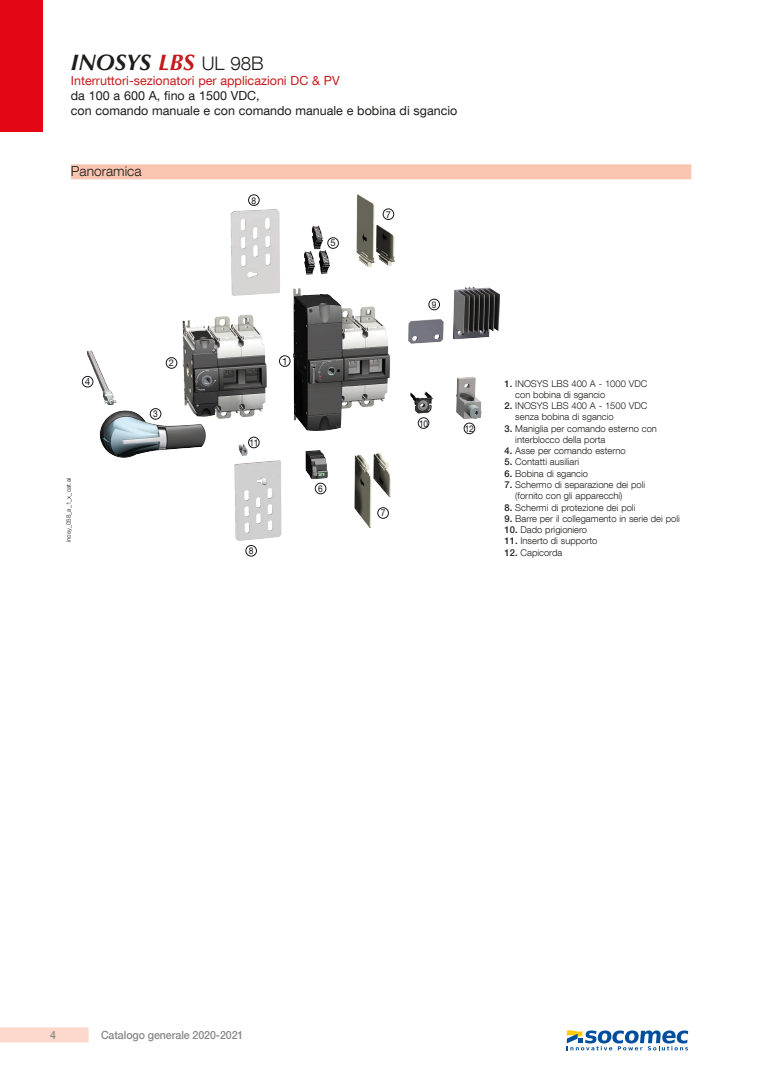
<style>
.page{position:relative;width:780px;height:1088px;background:#fff}
.page>*{position:absolute;margin:0;border:0;box-sizing:border-box;transform-origin:0 0}
.t1{font:italic 700 22.5px "Optima LT Std";color:#1d1d1b}
.t2{font:300 13.75px "Helvetica Neue LT Com";color:#1d1d1b}
.t3{font:12.5px/15px "Helvetica Neue LT Com";color:#1d1d1b}
.t4{font:12.5px "Helvetica Neue LT Com";color:#c51a1c}
.t5{font:500 11.25px "Helvetica Neue LT Com";letter-spacing:-.005em;color:#878787;scale:.94 1}
.t6{font:10px "Helvetica Neue LT Com";color:#1a171c}
.t7{font:300 9.38px/11.2px "Helvetica Neue LT Com";color:#1d1d1b}
.t8{font:9.38px "Helvetica Neue LT Com";color:#1a171c;scale:.9 1}
.t9{font:9.38px "Helvetica Neue LT Com";color:#1a171c}
.t10{font:300 6.25px "Helvetica Neue LT Com";color:#1d1d1b}
.s1{color:#c51a1c}
.s2{font-family:"Helvetica Neue LT Com";font-weight:300;font-style:normal;font-size:18.75px}
.s3{font-weight:500}
</style>
<div class="page">
<div style="left:0;top:1027px;width:89px;height:15px;background:#fcd9ca"></div>
<div style="left:0;top:0;width:43px;height:131px;background:#e30614"></div>
<img style="left:88px;top:194px;width:412px;height:347px">
<div style="left:279px;top:356px;width:11px;height:10px;background:#fff;border-radius:50%"></div>
<div style="left:279px;top:356px;width:11px;height:11px;border:1px solid #1a171c;border-radius:50%"></div>
<div style="left:82px;top:376px;width:11px;height:11px;background:#fff;border-radius:50%"></div>
<div style="left:82px;top:376px;width:11px;height:11px;border:1px solid #1a171c;border-radius:50%"></div>
<div style="left:328px;top:238px;width:10px;height:10px;background:#fff;border-radius:50%"></div>
<div style="left:327px;top:238px;width:11px;height:11px;border:1px solid #1a171c;border-radius:50%"></div>
<div style="left:166px;top:358px;width:11px;height:10px;background:#fff;border-radius:50%"></div>
<div style="left:166px;top:357px;width:11px;height:11px;border:1px solid #1a171c;border-radius:50%"></div>
<div style="left:383px;top:209px;width:11px;height:10px;background:#fff;border-radius:50%"></div>
<div style="left:383px;top:209px;width:11px;height:11px;border:1px solid #1a171c;border-radius:50%"></div>
<div style="left:248px;top:195px;width:11px;height:10px;background:#fff;border-radius:50%"></div>
<div style="left:248px;top:195px;width:11px;height:11px;border:1px solid #1a171c;border-radius:50%"></div>
<div style="left:378px;top:508px;width:10px;height:10px;background:#fff;border-radius:50%"></div>
<div style="left:377px;top:507px;width:11px;height:11px;border:1px solid #1a171c;border-radius:50%"></div>
<div style="left:429px;top:299px;width:10px;height:11px;background:#fff;border-radius:50%"></div>
<div style="left:428px;top:299px;width:11px;height:11px;border:1px solid #1a171c;border-radius:50%"></div>
<div style="left:418px;top:418px;width:11px;height:10px;background:#fff;border-radius:50%"></div>
<div style="left:418px;top:418px;width:11px;height:11px;border:1px solid #1a171c;border-radius:50%"></div>
<div style="left:150px;top:409px;width:11px;height:10px;background:#fff;border-radius:50%"></div>
<div style="left:150px;top:408px;width:11px;height:11px;border:1px solid #1a171c;border-radius:50%"></div>
<div style="left:248px;top:437px;width:11px;height:11px;background:#fff;border-radius:50%"></div>
<div style="left:248px;top:437px;width:11px;height:11px;border:1px solid #1a171c;border-radius:50%"></div>
<div style="left:464px;top:423px;width:10px;height:11px;background:#fff;border-radius:50%"></div>
<div style="left:464px;top:423px;width:11px;height:11px;border:1px solid #1a171c;border-radius:50%"></div>
<div style="left:246px;top:545px;width:11px;height:11px;border:1px solid #1a171c;border-radius:50%"></div>
<div style="left:315px;top:483px;width:11px;height:11px;background:#fff;border-radius:50%"></div>
<div style="left:315px;top:483px;width:11px;height:11px;border:1px solid #1a171c;border-radius:50%"></div>
<div style="left:71px;top:164px;width:620px;height:15px;background:#f9c5b0"></div>
<svg style="left:567px;top:1030px;width:121px;height:20px"></svg>
<h1 class="t1" style="left:71px;top:49px;width:194px">INOSYS <span class="s1">LBS</span> <span class="s2">UL 98B</span></h1>
<h3 class="t4" style="left:71px;top:72px;width:270px">Interruttori-sezionatori per applicazioni DC &amp; PV</h3>
<h3 class="t3" style="left:71px;top:87px;width:388px">da 100 a 600 A, fino a 1500 VDC,<br>con comando manuale e con comando manuale e bobina di sgancio</h3>
<h2 class="t2" style="left:71px;top:163px;width:72px">Panoramica</h2>
<p class="t8" style="left:251px;top:194px;width:7px">8</p>
<p class="t9" style="left:330px;top:237px;width:7px">5</p>
<p class="t9" style="left:386px;top:208px;width:7px">7</p>
<p class="t6" style="left:85px;top:375px;width:7px">4</p>
<p class="t10" style="left:65px;top:542px;width:66px;rotate:-90deg">inosy_058_a_1_x_cat.ai</p>
<p class="t9" style="left:169px;top:357px;width:7px">2</p>
<p class="t8" style="left:153px;top:408px;width:7px">3</p>
<p class="t6" style="left:282px;top:355px;width:7px">1</p>
<p class="t8" style="left:249px;top:437px;width:11px">11</p>
<p class="t8" style="left:249px;top:545px;width:7px">8</p>
<p class="t8" style="left:318px;top:483px;width:7px">6</p>
<p class="t8" style="left:432px;top:299px;width:7px">9</p>
<p class="t8" style="left:381px;top:507px;width:7px">7</p>
<p class="t8" style="left:419px;top:417px;width:11px">10</p>
<p class="t8" style="left:465px;top:423px;width:11px">12</p>
<p class="t7" style="left:515px;top:378px;width:134px;text-indent:-11px"><span class="s3">1.</span> INOSYS LBS 400 A - 1000 VDC con bobina di sgancio</p>
<p class="t7" style="left:515px;top:400px;width:134px;text-indent:-11px"><span class="s3">2.</span> INOSYS LBS 400 A - 1500 VDC senza bobina di sgancio</p>
<p class="t7" style="left:515px;top:423px;width:143px;text-indent:-11px"><span class="s3">3.</span> Maniglia per comando esterno con interblocco della porta</p>
<p class="t7" style="left:504px;top:445px;width:123px"><span class="s3">4.</span> Asse per comando esterno</p>
<p class="t7" style="left:504px;top:456px;width:76px"><span class="s3">5.</span> Contatti ausiliari</p>
<p class="t7" style="left:504px;top:468px;width:85px"><span class="s3">6.</span> Bobina di sgancio</p>
<p class="t7" style="left:515px;top:479px;width:131px;text-indent:-11px"><span class="s3">7.</span> Schermo di separazione dei poli (fornito con gli apparecchi)</p>
<p class="t7" style="left:504px;top:501px;width:132px"><span class="s3">8.</span> Schermi di protezione dei poli</p>
<p class="t7" style="left:504px;top:513px;width:177px"><span class="s3">9.</span> Barre per il collegamento in serie dei poli</p>
<p class="t7" style="left:504px;top:524px;width:84px"><span class="s3">10.</span> Dado prigioniero</p>
<p class="t7" style="left:504px;top:535px;width:94px"><span class="s3">11.</span> Inserto di supporto</p>
<p class="t7" style="left:504px;top:546px;width:59px"><span class="s3">12.</span> Capicorda</p>
<p class="t5" style="left:50px;top:1028px;width:8px">4</p>
<p class="t5" style="left:101px;top:1028px;width:153px">Catalogo generale 2020-2021</p>
</div>
